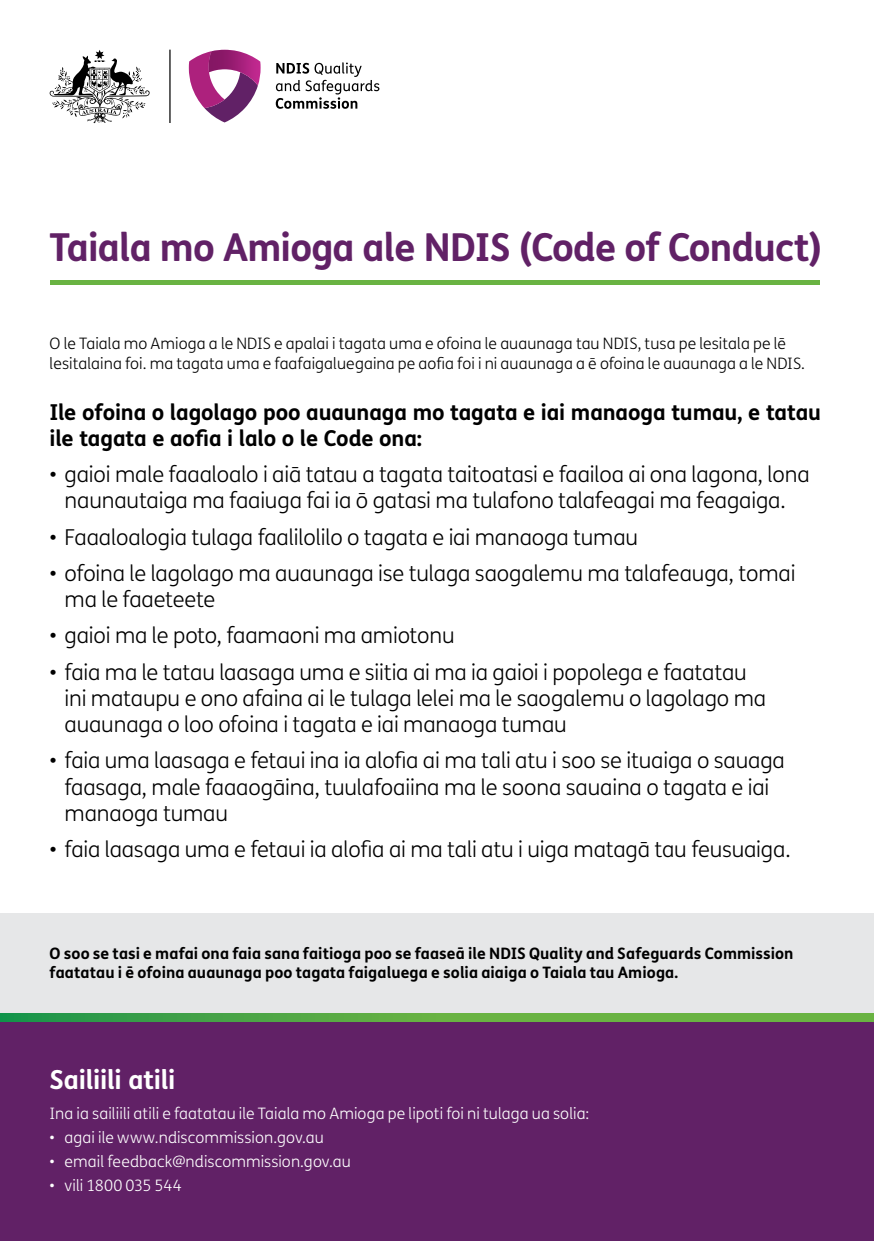
<style>
.page{position:relative;width:874px;height:1241px;background:#fff}
.page>*{position:absolute;margin:0;border:0;box-sizing:border-box;transform-origin:0 0}
.t1{font:700 38.5px "FS Me";letter-spacing:-.02em;color:#612166}
.t2{font:700 26.25px "FS Me";letter-spacing:-.01em;color:#fff}
.t3{font:300 21.88px/26.2px "FS Me";letter-spacing:-.01em;color:#000}
.t4{font:700 21.88px/26.2px "FS Me";letter-spacing:-.005em;color:#000}
.t5{font:300 15.75px/19.2px "FS Me";letter-spacing:.005em;color:#000}
.t6{font:700 15.75px/19.2px "FS Me";letter-spacing:.005em;color:#000}
.t7{font:300 15.75px/24.2px "FS Me";letter-spacing:.005em;color:#fff}
</style>
<div class="page">
<svg style="left:0;top:1012px;width:873px;height:10px;background:#64b054"></svg>
<div style="left:0;top:1022px;width:873px;height:218px;background:#612166"></div>
<div style="left:0;top:913px;width:873px;height:99px;background:#e6e7e8"></div>
<hr style="left:50px;top:280px;width:769px;height:4px;background:#69b342">
<svg style="left:50px;top:50px;width:100px;height:73px"></svg>
<svg style="left:275px;top:62px;width:104px;height:47px"></svg>
<hr style="left:169px;top:50px;width:1px;height:73px;background:#000">
<svg style="left:189px;top:50px;width:71px;height:72px"></svg>
<h1 class="t1" style="left:50px;top:218px;width:773px">Taiala mo Amioga ale NDIS (Code of Conduct)</h1>
<p class="t5" style="left:50px;top:334px;width:756px">O le Taiala mo Amioga a le NDIS e apalai i tagata uma e ofoina le auaunaga tau NDIS, tusa pe lesitala pe lē lesitalaina foi. ma tagata uma e faafaigaluegaina pe aofia foi i ni auaunaga a ē ofoina le auaunaga a le NDIS.</p>
<h2 class="t4" style="left:50px;top:397px;width:772px">Ile ofoina o lagolago poo auaunaga mo tagata e iai manaoga tumau, e tatau ile tagata e aofia i lalo o le Code ona:</h2>
<p class="t3" style="left:50px;top:460px;width:761px;text-align:center">• gaioi male faaaloalo i aiā tatau a tagata taitoatasi e faailoa ai ona lagona, lona naunautaiga ma faaiuga fai ia ō gatasi ma tulafono talafeagai ma feagaiga.</p>
<p class="t3" style="left:50px;top:523px;width:589px">• Faaaloalogia tulaga faalilolilo o tagata e iai manaoga tumau</p>
<p class="t3" style="left:50px;top:559px;width:747px">• ofoina le lagolago ma auaunaga ise tulaga saogalemu ma talafeauga, tomai</p>
<p class="t3" style="left:50px;top:621px;width:406px">• gaioi ma le poto, faamaoni ma amiotonu</p>
<p class="t3" style="left:50px;top:658px;width:698px">• faia ma le tatau laasaga uma e siitia ai ma ia gaioi i popolega e faatatau</p>
<p class="t3" style="left:64px;top:585px;width:152px">ma le faaeteete</p>
<p class="t3" style="left:64px;top:684px;width:702px">ini mataupu e ono afaina ai le tulaga lelei ma le saogalemu o lagolago ma auaunaga o loo ofoina i tagata e iai manaoga tumau</p>
<p class="t3" style="left:50px;top:746px;width:736px">• faia uma laasaga e fetaui ina ia alofia ai ma tali atu i soo se ituaiga o sauaga</p>
<p class="t3" style="left:64px;top:773px;width:706px">faasaga, male faaaogāina, tuulafoaiina ma le soona sauaina o tagata e iai manaoga tumau</p>
<p class="t3" style="left:50px;top:835px;width:742px">• faia laasaga uma e fetaui ia alofia ai ma tali atu i uiga matagā tau feusuaiga.</p>
<h3 class="t6" style="left:50px;top:942px;width:745px">O soo se tasi e mafai ona faia sana faitioga poo se faaseā ile NDIS Quality and Safeguards Commission faatatau i ē ofoina auaunaga poo tagata faigaluega e solia aiaiga o Taiala tau Amioga.</h3>
<h1 class="t2" style="left:50px;top:1059px;width:127px">Sailiili atili</h1>
<p class="t7" style="left:50px;top:1100px;width:541px">Ina ia sailiili atili e faatatau ile Taiala mo Amioga pe lipoti foi ni tulaga ua solia: •<br>•<br>•</p>
<p class="t7" style="left:64px;top:1124px;width:261px">agai ile www.ndiscommission.gov.au</p>
<p class="t7" style="left:64px;top:1148px;width:288px">email feedback@ndiscommission.gov.au</p>
<p class="t7" style="left:64px;top:1173px;width:119px">vili 1800 035 544</p>
</div>
